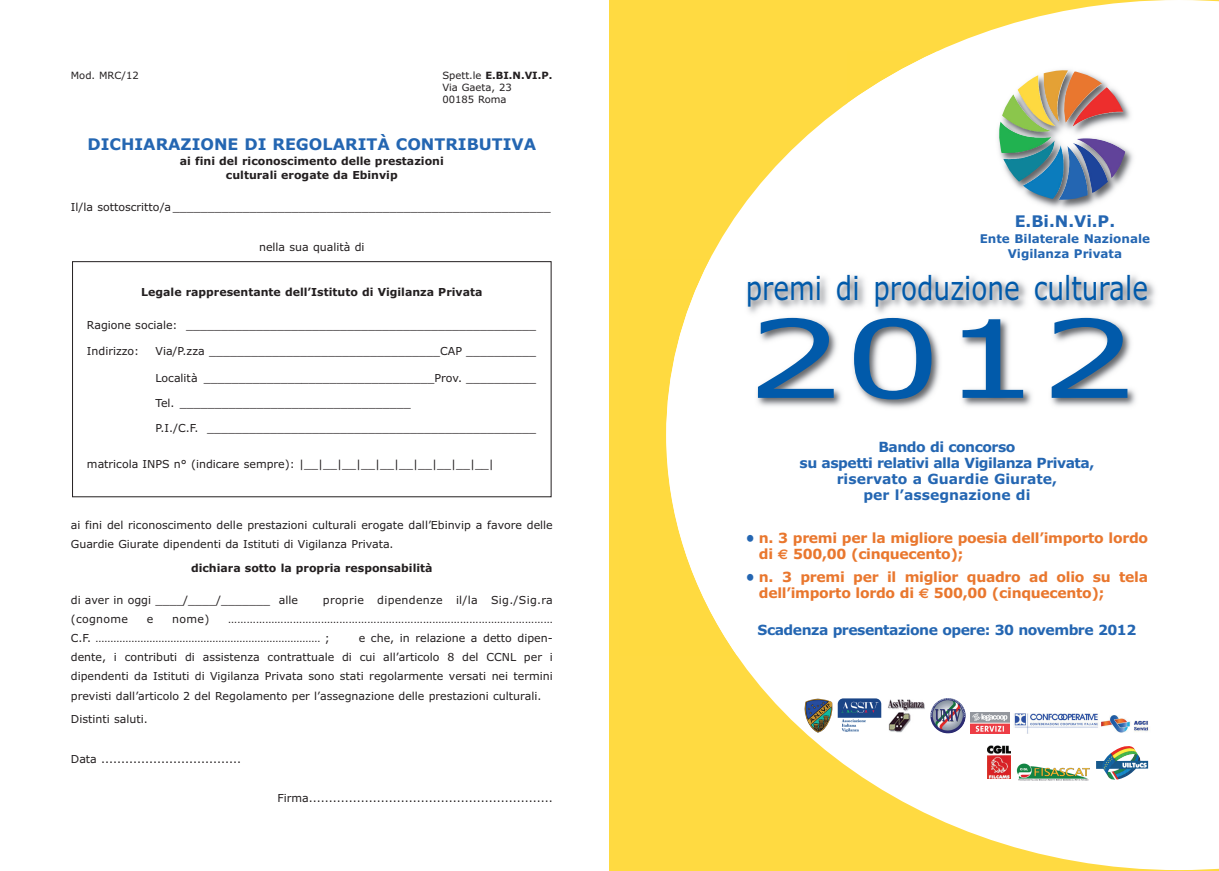
<style>
.page{position:relative;width:1219px;height:871px;background:#fff}
.page>*{position:absolute;margin:0;border:0;box-sizing:border-box;transform-origin:0 0}
.t1{font:107.6px "Verdana";color:#015aaa;scale:1.43 1}
.t2{font:33px "Verdana";color:#015aaa;scale:.8 1}
.t3{font:700 16px "Verdana";color:#2466b2}
.t4{font:700 14px/16px "Verdana";letter-spacing:-.02em;color:#e9772e}
.t5{font:700 14px/16px "Verdana";letter-spacing:-.035em;color:#2466b2;text-align:center}
.t6{font:700 12px/14.4px "Verdana";color:#2466b2;text-align:center}
.t7{font:11px/19px "Verdana";color:#231f20}
.t8{font:700 11px/13.2px "Verdana";color:#231f20;text-align:center}
.t9{font:11px "Verdana";letter-spacing:.025em;color:#231f20}
.t10{font:10px/12px "Verdana";color:#231f20}
.s1{font-weight:700}
.s2{color:#2466b2}
.s3{font-family:"Euro Sans"}
</style>
<div class="page">
<div style="left:609px;top:0;width:610px;height:870px;background:#ffda41"></div>
<svg style="left:710px;top:0;width:509px;height:869px;fill:#fff"></svg>
<div style="left:72px;top:261px;width:479px;height:236px;border:1px solid #231f20"></div>
<div style="left:848px;top:52px;width:371px;height:166px;background:#fff"></div>
<img style="left:999px;top:70px;width:126px;height:130px">
<img style="left:666px;top:259px;width:553px;height:396px">
<img style="left:1008px;top:259px;width:111px;height:1px">
<svg style="left:986px;top:745px;width:25px;height:34px"></svg>
<img style="left:987px;top:745px;width:23px;height:33px">
<img style="left:1096px;top:745px;width:52px;height:34px">
<svg style="left:838px;top:698px;width:43px;height:35px"></svg>
<img style="left:838px;top:698px;width:43px;height:33px">
<div style="left:886px;top:698px;width:39px;height:35px;background:#fff;border-radius:6px"></div>
<img style="left:886px;top:698px;width:39px;height:34px">
<img style="left:930px;top:697px;width:36px;height:36px;border-radius:50%">
<div style="left:970px;top:697px;width:40px;height:36px;background:#fff"></div>
<img style="left:971px;top:712px;width:39px;height:20px">
<img style="left:1014px;top:713px;width:85px;height:20px">
<div style="left:1101px;top:714px;width:50px;height:19px;background:#fff"></div>
<img style="left:1102px;top:715px;width:47px;height:17px">
<img style="left:804px;top:698px;width:29px;height:34px">
<img style="left:1016px;top:763px;width:75px;height:16px">
<p class="t10" style="left:71px;top:70px;width:69px">Mod. MRC/12</p>
<p class="t10" style="left:442px;top:70px;width:111px">Spett.le <span class="s1">E.BI.N.VI.P.<br></span>Via Gaeta, 23<br>00185 Roma</p>
<h3 class="t3" style="left:88px;top:138px;width:450px">DICHIARAZIONE DI REGOLARITÀ CONTRIBUTIVA</h3>
<p class="t8" style="left:180px;top:156px;width:265px">ai fini del riconoscimento delle prestazioni culturali erogate da Ebinvip</p>
<p class="t7" style="left:71px;top:198px;width:481px">Il/la sottoscritto/a ______________________________________________________</p>
<p class="t7" style="left:259px;top:238px;width:107px">nella sua qualità di</p>
<p class="t8" style="left:141px;top:287px;width:343px">Legale rappresentante dell’Istituto di Vigilanza Privata</p>
<p class="t7" style="left:87px;top:316px;width:451px">Ragione sociale: __________________________________________________</p>
<p class="t7" style="left:87px;top:342px;width:54px">Indirizzo:</p>
<p class="t7" style="left:155px;top:342px;width:382px">Via/P.zza _________________________________CAP __________</p>
<p class="t7" style="left:155px;top:369px;width:382px">Località _________________________________Prov. __________</p>
<p class="t7" style="left:155px;top:394px;width:257px">Tel. _________________________________</p>
<p class="t7" style="left:155px;top:419px;width:382px">P.I./C.F. _______________________________________________</p>
<p class="t7" style="left:87px;top:455px;width:408px">matricola INPS n° (indicare sempre): |__|__|__|__|__|__|__|__|__|__|</p>
<p class="t7" style="left:71px;top:516px;width:483px">ai fini del riconoscimento delle prestazioni culturali erogate dall’Ebinvip a favore delle<br>Guardie Giurate dipendenti da Istituti di Vigilanza Privata.</p>
<p class="t8" style="left:191px;top:562px;width:243px">dichiara sotto la propria responsabilità</p>
<p class="t7" style="left:71px;top:591px;width:229px">di aver in oggi ____/____/_______ alle</p>
<p class="t9" style="left:323px;top:596px;width:231px">proprie dipendenze il/la Sig./Sig.ra</p>
<p class="t9" style="left:71px;top:615px;width:59px">(cognome</p>
<p class="t7" style="left:147px;top:610px;width:8px">e</p>
<p class="t7" style="left:172px;top:610px;width:39px">nome)</p>
<p class="t7" style="left:71px;top:610px;width:483px;text-indent:157px">……………………………………………………………………………………………<br>C.F. ………………………………………………………………… ;</p>
<p class="t7" style="left:71px;top:629px;width:483px;text-align:justify;text-indent:288px">e che, in relazione a detto di pen - den te, i contributi di assistenza contrattuale di cui all’articolo 8 del CCNL per i dipendenti da Istituti di Vigilanza Privata sono stati regolarmente versati nei termini previsti dall’articolo 2 del Regolamento per l’assegnazione delle prestazioni culturali.</p>
<p class="t7" style="left:71px;top:710px;width:78px">Distinti saluti.</p>
<p class="t7" style="left:71px;top:750px;width:172px">Data ...................................</p>
<p class="t7" style="left:277px;top:789px;width:277px">Firma.............................................................</p>
<h3 class="t3" style="left:1015px;top:215px;width:102px">E.Bi.N.Vi.P.</h3>
<p class="t6" style="left:980px;top:233px;width:172px">Ente Bilaterale Nazionale<br>Vigilanza Privata</p>
<h2 class="t2" style="left:746px;top:275px;width:504px">premi di produzione culturale</h2>
<h1 class="t1" style="left:746px;top:316px;width:275px">2012</h1>
<p class="t5" style="left:800px;top:439px;width:296px">Bando di concorso<br>su aspetti relativi alla Vigilanza Privata, riservato a Guardie Giurate,<br>per l’assegnazione di</p>
<p class="t4" style="left:759px;top:531px;width:391px;text-indent:-13px"><span class="s2">•</span> n. 3 premi per la migliore poesia dell’importo lordo di <span class="s3">€</span> 500,00 (cinquecento);</p>
<p class="t4" style="left:759px;top:570px;width:391px;text-indent:-13px"><span class="s2">•</span> n. 3 premi per il miglior quadro ad olio su tela dell’importo lordo di <span class="s3">€</span> 500,00 (cinquecento);</p>
<p class="t5" style="left:758px;top:622px;width:380px">Scadenza presentazione opere: 30 novembre 2012</p>
</div>
